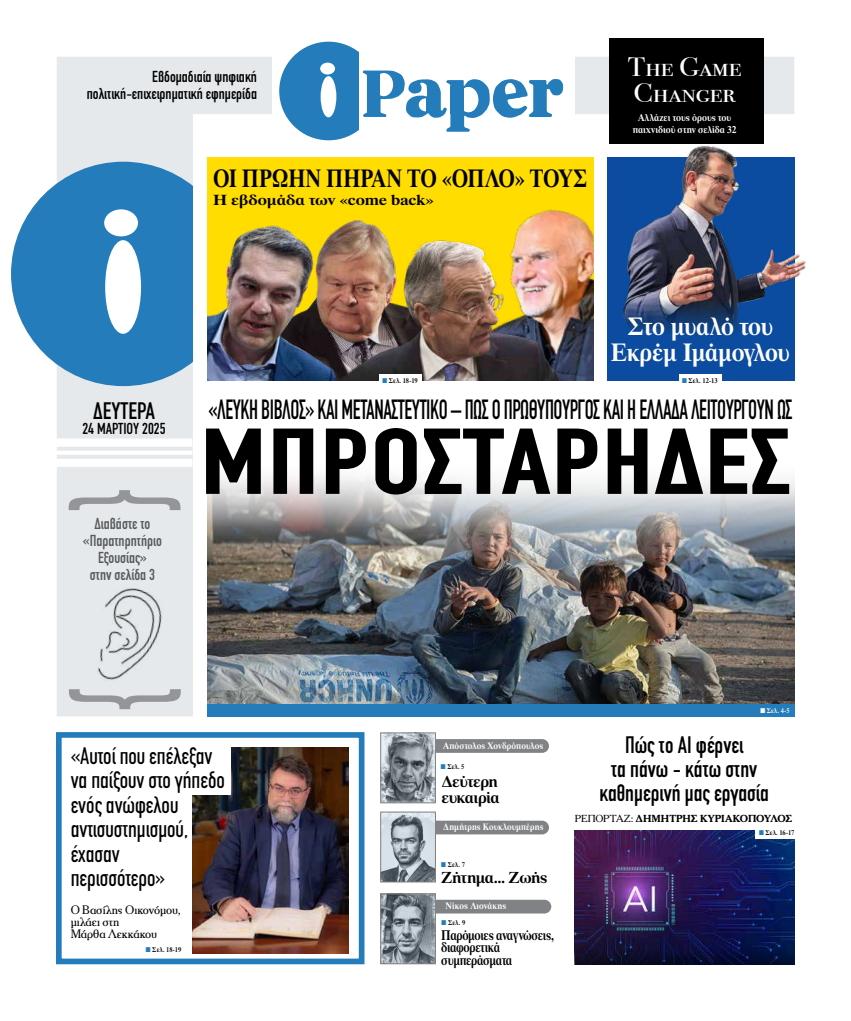
<style>
.page{position:relative;width:851px;height:1021px;background:#fff}
.page>*{position:absolute;margin:0;border:0;box-sizing:border-box;transform-origin:0 0}
.t1{font:300 120.1px "PF Fusion Sans";color:#939598;scale:.53 1}
.t2{font:700 93.8px "PF Din Text Compressed";color:#000;scale:1.29 1}
.t3{font:500 28px "PF Din Text Compressed";letter-spacing:-.02em;color:#000;scale:.77 1}
.t4{font:26.7px/26.7px "Bodoni Svty Two SCITCTT";color:#fff;scale:1.12 1}
.t5{font:700 25.2px/25.2px "Eleftheria";letter-spacing:-.015em;color:#fff;text-align:center;scale:.94 1}
.t6{font:700 25.2px "Eleftheria";letter-spacing:-.01em;color:#000;scale:.81 1}
.t7{font:24px/24.4px "PF Din Text Compressed";color:#000}
.t8{font:500 24px/24px "PF Din Text Compressed";color:#000;text-align:center}
.t9{font:500 16px/17px "PF Din Text Compressed";color:#000;text-align:right}
.t10{font:500 16px/17px "PF Din Text Compressed";color:#58595b;text-align:center}
.t11{font:700 16px/16px "Eleftheria";letter-spacing:-.03em;color:#000}
.t12{font:700 14.7px "Eleftheria";letter-spacing:-.01em;color:#000;scale:1.15 1}
.t13{font:700 14px/12px "Eleftheria";letter-spacing:-.03em;color:#000;scale:.82 1}
.t14{font:12px/12px "PF Cheltenham";color:#000}
.t15{font:700 10px/12px "Eleftheria";color:#fff;text-align:center;scale:.91 1}
.t16{font:700 10px "PF Cheltenham";color:#000;scale:1.04 1}
.t17{font:700 9.4px "Eleftheria";letter-spacing:.01em;color:#fff;scale:.91 1}
.t18{font:700 9.4px "Eleftheria";letter-spacing:.01em;color:#fff;scale:.89 1}
.t19{font:700 7px "Eleftheria";letter-spacing:.015em;color:#000;scale:.89 1}
.t20{font:700 7px "Eleftheria";color:#fff;scale:.89 1}
.s1{color:#247dba}
.s2{font-weight:400}
</style>
<div class="page">
<div style="left:56px;top:732px;width:308px;height:232px;background:#fff;border:6px solid #247dba"></div>
<img style="left:193px;top:747px;width:155px;height:206px">
<div style="left:179px;top:743px;width:52px;height:52px;background:#fff"></div>
<img style="left:794px;top:157px;width:12px;height:178px">
<img style="left:57px;top:57px;width:737px;height:659px">
<div style="left:679px;top:374px;width:43px;height:12px;background:#fff"></div>
<div style="left:412px;top:899px;width:139px;height:14px;background:#808285;border-radius:7px"></div>
<div style="left:410px;top:739px;width:139px;height:13px;background:#808285;border-radius:7px"></div>
<img style="left:65px;top:573px;width:119px;height:120px">
<svg style="left:11px;top:162px;width:181px;height:224px;background:#4892c4"></svg>
<div style="left:104px;top:209px;width:34px;height:27px;background:#fff;border-radius:50%"></div>
<div style="left:105px;top:240px;width:36px;height:94px;background:#fff;border-radius:50%"></div>
<div style="left:56px;top:438px;width:136px;height:8px;background:#fff"></div>
<div style="left:56px;top:450px;width:136px;height:5px;background:#fff"></div>
<div style="left:56px;top:459px;width:136px;height:8px;background:#fff"></div>
<div style="left:272px;top:29px;width:303px;height:124px;background:#fff"></div>
<div style="left:279px;top:42px;width:99px;height:98px;background:#247dba;border-radius:50%"></div>
<div style="left:359px;top:29px;width:49px;height:124px;background:#fff"></div>
<div style="left:320px;top:63px;width:15px;height:11px;background:#fff;border-radius:50%"></div>
<div style="left:320px;top:76px;width:16px;height:41px;background:#fff;border-radius:50%"></div>
<svg style="left:362px;top:71px;width:201px;height:61px"></svg>
<img style="left:575px;top:830px;width:219px;height:134px">
<div style="left:754px;top:828px;width:42px;height:10px;background:#fff"></div>
<div style="left:609px;top:39px;width:155px;height:105px;background:#000"></div>
<div style="left:207px;top:704px;width:587px;height:12px;background:#247dba"></div>
<svg style="left:380px;top:732px;width:56px;height:71px;background:#8c949a"></svg>
<svg style="left:380px;top:893px;width:56px;height:71px;background:#808991"></svg>
<div style="left:410px;top:820px;width:139px;height:14px;background:#808285;border-radius:7px"></div>
<svg style="left:380px;top:811px;width:56px;height:71px;background:#9fa8ae"></svg>
<div style="left:207px;top:157px;width:386px;height:224px;background:#fd0"></div>
<img style="left:341px;top:221px;width:39px;height:9px">
<img style="left:517px;top:209px;width:76px;height:171px">
<img style="left:331px;top:230px;width:234px;height:151px">
<div style="left:379px;top:374px;width:43px;height:12px;background:#fff"></div>
<img style="left:207px;top:225px;width:134px;height:155px">
<p class="t9" style="left:87px;top:68px;width:172px">Εβδομαδιαία ψηφιακή πολιτική-επιχειρηματική εφημερίδα</p>
<p class="t6" style="left:213px;top:164px;width:463px">ΟΙ ΠΡΩΗΝ ΠΗΡΑΝ ΤΟ «ΟΠΛΟ» ΤΟΥΣ</p>
<p class="t12" style="left:213px;top:192px;width:194px">H εβδομάδα των «come back»</p>
<p class="t4" style="left:628px;top:53px;width:103px">The Game<br>Changer</p>
<p class="t15" style="left:632px;top:111px;width:116px">Αλλάζει τους όρους του παιχνιδιού στην σελίδα 32</p>
<p class="t19" style="left:382px;top:376px;width:41px"><span class="s1">■</span> Σελ. 18-19</p>
<p class="t5" style="left:610px;top:314px;width:192px">Στο μυαλό του<br>Εκρέμ Ιμάμογλου</p>
<p class="t19" style="left:682px;top:376px;width:42px"><span class="s1">■</span> Σελ. 12-13</p>
<p class="t8" style="left:93px;top:398px;width:63px">ΔΕΥΤΕΡΑ</p>
<p class="t3" style="left:208px;top:394px;width:759px">«ΛΕΥΚΗ ΒΙΒΛΟΣ» ΚΑΙ ΜΕΤΑΝΑΣΤΕΥΤΙΚΟ – ΠΩΣ Ο ΠΡΩΘΥΠΟΥΡΓΟΣ ΚΑΙ Η ΕΛΛΑΔΑ ΛΕΙΤΟΥΡΓΟΥΝ ΩΣ</p>
<p class="t9" style="left:82px;top:420px;width:85px">24 ΜΑΡΤΙΟΥ 2025</p>
<h2 class="t2" style="left:200px;top:407px;width:459px">ΜΠΡΟΣΤΑΡΗΔΕΣ</h2>
<h1 class="t1" style="left:46px;top:515px;width:58px;rotate:-90deg">}</h1>
<p class="t10" style="left:83px;top:515px;width:80px">Διαβάστε το «Παρατηρητήριο<br>Εξουσίας»<br>στην σελίδα 3</p>
<h1 class="t1" style="left:204px;top:684px;width:58px;rotate:90deg">}</h1>
<p class="t7" style="left:71px;top:743px;width:156px">«Αυτοί που επέλεξαν να παίξουν στο γήπεδο ενός ανώφελου αντισυστημισμού, έχασαν<br>περισσότερο»</p>
<p class="t14" style="left:71px;top:904px;width:112px">Ο Βασίλης Οικονόμου, μιλάει στη<br>Μάρθα Λεκκάκου</p>
<p class="t19" style="left:146px;top:946px;width:41px"><span class="s1">■</span> Σελ. 18-19</p>
<p class="t17" style="left:443px;top:740px;width:111px">Απόστολος Χονδρόπουλος</p>
<p class="t19" style="left:441px;top:762px;width:28px"><span class="s1">■</span> Σελ. 5</p>
<p class="t11" style="left:441px;top:773px;width:60px">Δεύτερη ευκαιρία</p>
<p class="t18" style="left:443px;top:821px;width:114px">Δημήτρης Κουκλουμπέρης</p>
<p class="t11" style="left:441px;top:869px;width:108px">Ζήτημα... Ζωής</p>
<p class="t19" style="left:441px;top:860px;width:28px"><span class="s1">■</span> Σελ. 7</p>
<p class="t17" style="left:445px;top:900px;width:68px">Νίκος Λιονάκης</p>
<p class="t19" style="left:441px;top:918px;width:28px"><span class="s1">■</span> Σελ. 9</p>
<p class="t13" style="left:441px;top:929px;width:139px">Παρόμοιες αναγνώσεις, διαφορετικά συμπεράσματα</p>
<p class="t20" style="left:760px;top:706px;width:34px">■ Σελ. 4-5</p>
<p class="t8" style="left:599px;top:732px;width:171px">Πώς το ΑΙ φέρνει<br>τα πάνω - κάτω στην καθημερινή μας εργασία</p>
<p class="t16" style="left:575px;top:812px;width:210px"><span class="s2">ΡΕΠΟΡΤΑΖ:</span> ΔΗΜΗΤΡΗΣ ΚΥΡΙΑΚΟΠΟΥΛΟΣ</p>
<p class="t19" style="left:759px;top:829px;width:41px"><span class="s1">■</span> Σελ. 16-17</p>
</div>
